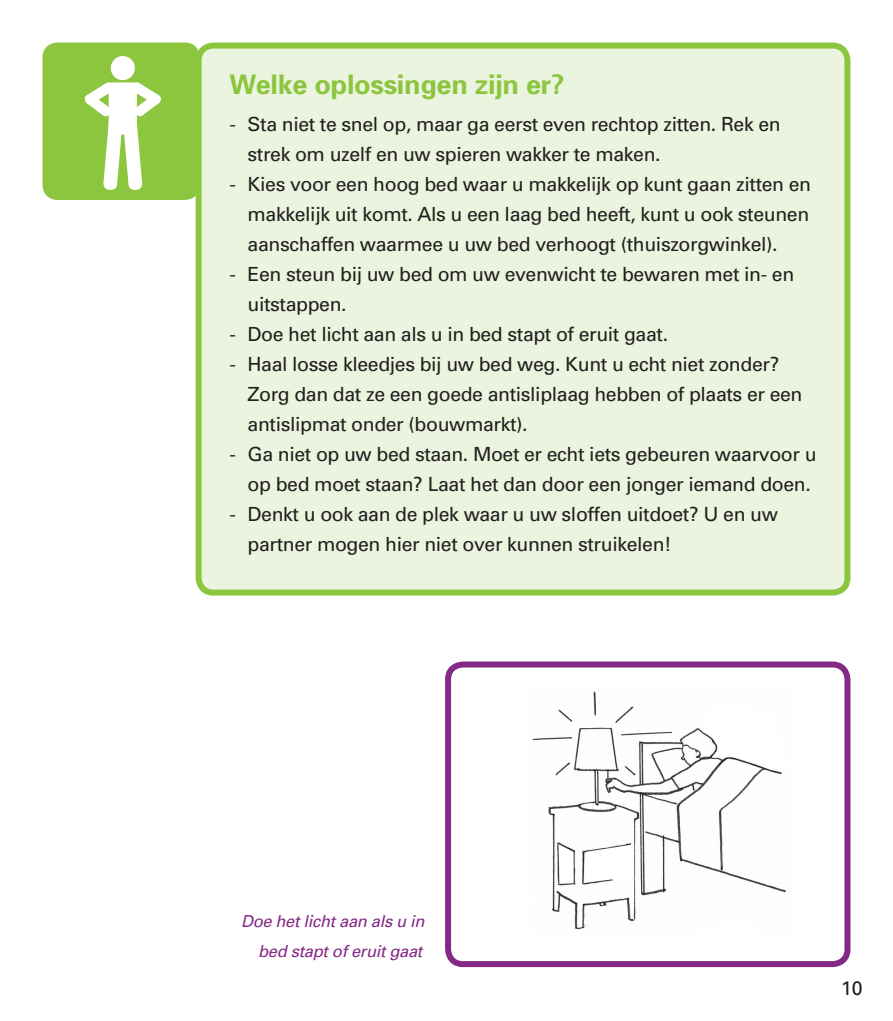
<style>
.page{position:relative;width:893px;height:1021px;background:#fff}
.page>*{position:absolute;margin:0;border:0;box-sizing:border-box;transform-origin:0 0}
.t1{font:700 27px "Univers";letter-spacing:-.01em;color:#8bc63e}
.t2{font:19.5px/30px "Univers";letter-spacing:-.02em;color:#231f20}
.t3{font:italic 16.5px/30px "Univers";letter-spacing:-.02em;color:#842985;text-align:right}
</style>
<div class="page">
<div style="left:43px;top:43px;width:157px;height:157px;background:#8bc63e;border-radius:15px"></div>
<div style="left:111px;top:56px;width:24px;height:24px;background:#fff;border-radius:50%"></div>
<svg style="left:84px;top:82px;width:77px;height:108px"></svg>
<div style="left:199px;top:46px;width:648px;height:546px;background:#ebf4de;border-radius:15px"></div>
<div style="left:196px;top:43px;width:654px;height:552px;border:6px solid #8bc63e;border-radius:15px"></div>
<div style="left:445px;top:661px;width:405px;height:306px;border:6px solid #842985;border-radius:15px"></div>
<img style="left:532px;top:691px;width:254px;height:239px">
<h1 class="t1" style="left:230px;top:67px;width:336px">Welke oplossingen zijn er?</h1>
<p class="t2" style="left:248px;top:108px;width:535px;text-indent:-18px">- Sta niet te snel op, maar ga eerst even rechtop zitten. Rek en strek om uzelf en uw spieren wakker te maken.</p>
<p class="t2" style="left:248px;top:168px;width:565px;text-align:justify;text-indent:-18px">- Kies voor een hoog bed waar u makkelijk op kunt gaan zitten en makkelijk uit komt. Als u een laag bed heeft, kunt u ook steunen aanschaffen waarmee u uw bed verhoogt (thuiszorgwinkel).</p>
<p class="t2" style="left:248px;top:258px;width:548px;text-indent:-18px">- Een steun bij uw bed om uw evenwicht te bewaren met in- en uitstappen.</p>
<p class="t2" style="left:230px;top:318px;width:440px">- Doe het licht aan als u in bed stapt of eruit gaat.</p>
<p class="t2" style="left:248px;top:348px;width:556px;text-indent:-18px">- Haal losse kleedjes bij uw bed weg. Kunt u echt niet zonder?<br>Zorg dan dat ze een goede antisliplaag hebben of plaats er een antislipmat onder (bouwmarkt).</p>
<p class="t2" style="left:230px;top:438px;width:588px;text-align:right">- Ga niet op uw bed staan. Moet er echt iets gebeuren waarvoor u op bed moet staan? Laat het dan door een jonger iemand doen.</p>
<p class="t2" style="left:248px;top:498px;width:532px;text-indent:-18px">- Denkt u ook aan de plek waar u uw sloffen uitdoet? U en uw partner mogen hier niet over kunnen struikelen!</p>
<p class="t3" style="left:241px;top:905px;width:185px">Doe het licht aan als u in bed stapt of eruit gaat</p>
<p class="t2" style="left:841px;top:972px;width:23px">10</p>
</div>
